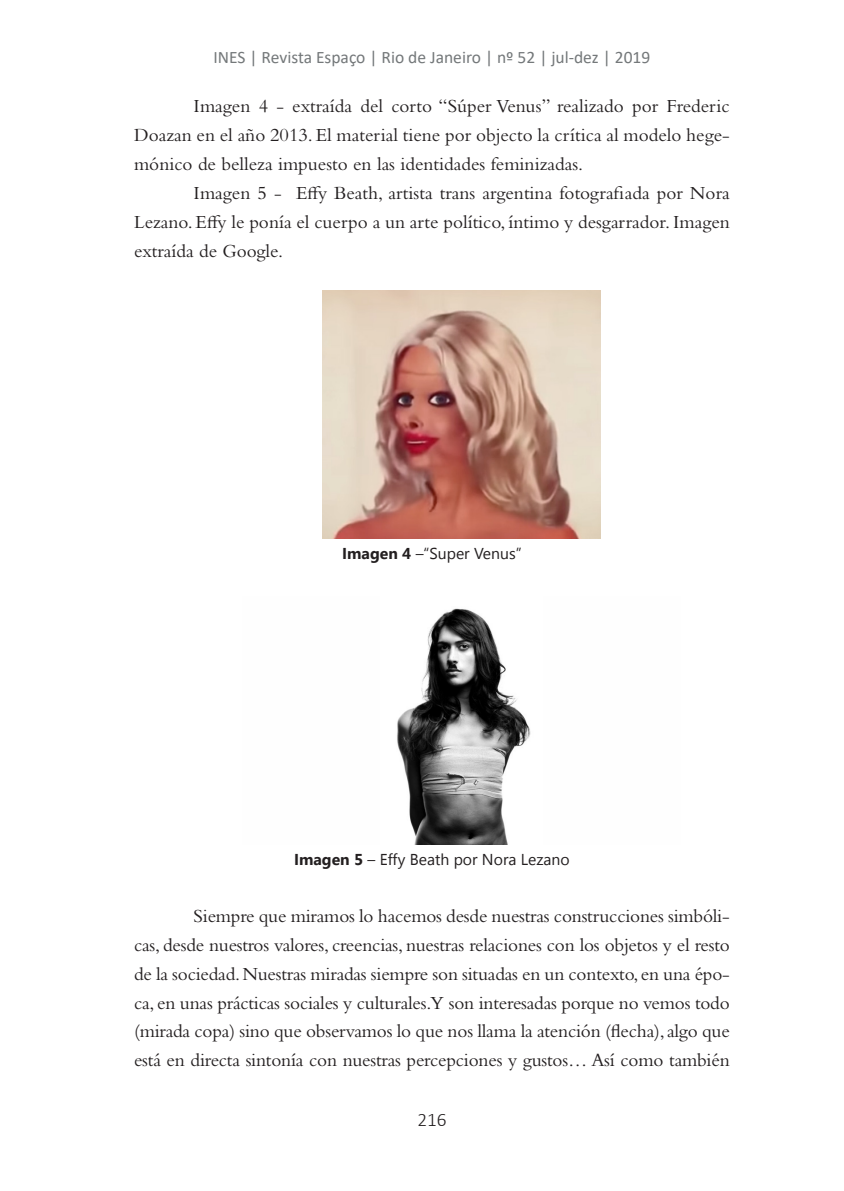
<style>
.page{position:relative;width:844px;height:1191px;background:#fff}
.page>*{position:absolute;margin:0;border:0;box-sizing:border-box;transform-origin:0 0}
.TEXTO{font:19.25px/28.9px "Bembo Std";color:#231f20;text-align:justify}
.t1{font:300 19.25px "Calibri";color:#231f20}
.t2{font:17.5px "Calibri";color:#74787a}
.legenda{font:15.75px "Gisha";color:#231f20}
.s1{font-weight:700}
</style>
<div class="page">
<img style="left:322px;top:290px;width:278px;height:248px">
<img style="left:397px;top:608px;width:134px;height:236px">
<p class="t2" style="left:213px;top:45px;width:438px">INES | Revista Espaço | Rio de Janeiro | nº 52 | jul-dez | 2019</p>
<p class="TEXTO" style="left:134px;top:91px;width:597px;text-indent:60px">Imagen 4 - extraída del corto “Súper Venus” realizado por Frederic Doazan en el año 2013. El material tiene por objecto la crítica al modelo hege&shy;mónico de belleza impuesto en las identidades feminizadas.</p>
<p class="TEXTO" style="left:134px;top:178px;width:597px;text-indent:60px">Imagen 5 - Effy Beath, artista trans argentina fotografiada por Nora Lezano. Effy le ponía el cuerpo a un arte político, íntimo y desgarrador. Imagen extraída de Google.</p>
<p class="legenda" style="left:342px;top:544px;width:181px"><span class="s1">Imagen 4</span> –“Super Venus”</p>
<p class="legenda" style="left:294px;top:850px;width:277px"><span class="s1">Imagen 5</span> – Effy Beath por Nora Lezano</p>
<p class="TEXTO" style="left:134px;top:901px;width:597px;text-indent:60px">Siempre que miramos lo hacemos desde nuestras construcciones simbóli&shy;cas, desde nuestros valores, creencias, nuestras relaciones con los objetos y el resto de la sociedad. Nuestras miradas siempre son situadas en un contexto, en una épo&shy;ca, en unas prácticas sociales y culturales.Y son interesadas porque no vemos todo (mirada copa) sino que observamos lo que nos llama la atención (flecha), algo que está en directa sintonía con nuestras percepciones y gustos… Así como también</p>
<p class="t1" style="left:417px;top:1108px;width:31px">216</p>
</div>
